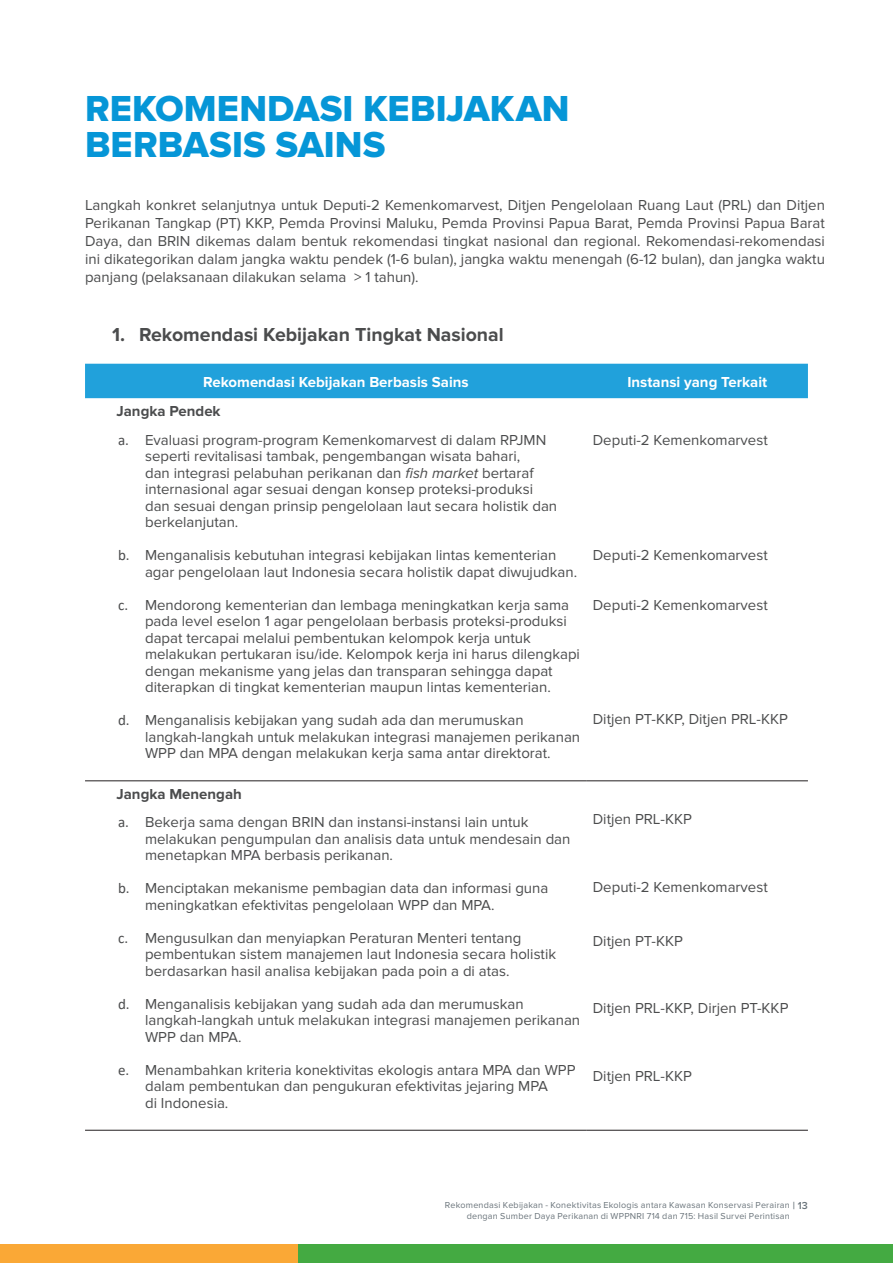
<style>
.page{position:relative;width:893px;height:1263px;background:#fff}
.page>*{position:absolute;margin:0;border:0;box-sizing:border-box;transform-origin:0 0}
.Content_Title{font:37.5px/36px "Proxima Nova Extrabld";color:#0696d7}
.t1{font:700 19.5px "Proxima Nova";color:#4b4c4d}
.List_Paragraph{font:15px/16.5px "Proxima Nova";color:#4b4c4d}
.t2{font:700 15px "Proxima Nova";color:#fff}
.t3{font:700 15px "Proxima Nova";color:#4b4c4d}
.t4{font:9px/10.8px "Proxima Nova";letter-spacing:.025em;color:#6a747b;text-align:center}
.s1{font-family:"Calibri"}
.s2{font-style:italic}
.s3{font-weight:600;font-size:10.5px}
</style>
<div class="page">
<div style="left:298px;top:1244px;width:595px;height:19px;background:#44aa42"></div>
<div style="left:0;top:1244px;width:298px;height:19px;background:#faa836"></div>
<div style="left:85px;top:364px;width:723px;height:34px;background:#21a1db"></div>
<svg style="left:85px;top:398px;width:723px;height:732px"></svg>
<hr style="left:85px;top:780px;width:502px;height:1px;background:#231f20">
<hr style="left:587px;top:780px;width:221px;height:1px;background:#231f20">
<hr style="left:85px;top:1130px;width:502px;height:1px;background:#231f20">
<hr style="left:587px;top:1130px;width:221px;height:1px;background:#231f20">
<p class="Content_Title" style="left:85px;top:92px;width:486px">REKOMENDASI KEBIJAKAN<br>BERBASIS SAINS</p>
<p class="List_Paragraph" style="left:85px;top:196px;width:741px;line-height:18px;text-align:justify">Langkah konkret selanjutnya untuk Deputi-2 Kemenkomarvest, Ditjen Pengelolaan Ruang Laut (PRL) dan Ditjen Perikanan Tangkap (PT) KKP, Pemda Provinsi Maluku, Pemda Provinsi Papua Barat, Pemda Provinsi Papua Barat Daya, dan BRIN dikemas dalam bentuk rekomendasi tingkat nasional dan regional. Rekomendasi-rekomendasi ini dikategorikan dalam jangka waktu pendek (1-6 bulan), jangka waktu menengah (6-12 bulan), dan jangka waktu panjang (pelaksanaan dilakukan selama &gt; 1 tahun).</p>
<p class="t1" style="left:112px;top:324px;width:393px">1. Rekomendasi Kebijakan Tingkat Nasional</p>
<p class="t2" style="left:203px;top:373px;width:267px">Rekomendasi Kebijakan Berbasis Sains</p>
<p class="t2" style="left:627px;top:373px;width:141px">Instansi yang Terkait</p>
<p class="t3" style="left:117px;top:403px;width:106px">Jangka Pendek</p>
<p class="List_Paragraph" style="left:145px;top:432px;width:414px;text-indent:-27px"><span class="s1">a.</span> Evaluasi program-program Kemenkomarvest di dalam RPJMN seperti revitalisasi tambak, pengembangan wisata bahari,<br>dan integrasi pelabuhan perikanan dan <span class="s2">fish market</span> bertaraf internasional agar sesuai dengan konsep proteksi-produksi dan sesuai dengan prinsip pengelolaan laut secara holistik dan berkelanjutan.</p>
<p class="List_Paragraph" style="left:145px;top:547px;width:434px;text-indent:-27px"><span class="s1">b.</span> Menganalisis kebutuhan integrasi kebijakan lintas kementerian agar pengelolaan laut Indonesia secara holistik dapat diwujudkan.</p>
<p class="List_Paragraph" style="left:145px;top:597px;width:436px;text-indent:-27px"><span class="s1">c.</span> Mendorong kementerian dan lembaga meningkatkan kerja sama pada level eselon 1 agar pengelolaan berbasis proteksi-produksi dapat tercapai melalui pembentukan kelompok kerja untuk melakukan pertukaran isu/ide. Kelompok kerja ini harus dilengkapi dengan mekanisme yang jelas dan transparan sehingga dapat diterapkan di tingkat kementerian maupun lintas kementerian.</p>
<p class="List_Paragraph" style="left:145px;top:712px;width:437px;text-indent:-27px"><span class="s1">d.</span> Menganalisis kebijakan yang sudah ada dan merumuskan langkah-langkah untuk melakukan integrasi manajemen perikanan<br>WPP dan MPA dengan melakukan kerja sama antar direktorat.</p>
<p class="List_Paragraph" style="left:593px;top:432px;width:176px">Deputi-2 Kemenkomarvest</p>
<p class="List_Paragraph" style="left:593px;top:547px;width:176px">Deputi-2 Kemenkomarvest</p>
<p class="List_Paragraph" style="left:593px;top:597px;width:176px">Deputi-2 Kemenkomarvest</p>
<p class="List_Paragraph" style="left:593px;top:711px;width:197px">Ditjen PT-KKP, Ditjen PRL-KKP</p>
<p class="t3" style="left:117px;top:785px;width:127px">Jangka Menengah</p>
<p class="List_Paragraph" style="left:145px;top:814px;width:427px;text-indent:-27px"><span class="s1">a.</span> Bekerja sama dengan BRIN dan instansi-instansi lain untuk melakukan pengumpulan dan analisis data untuk mendesain dan menetapkan MPA berbasis perikanan.</p>
<p class="List_Paragraph" style="left:145px;top:880px;width:405px;text-indent:-27px"><span class="s1">b.</span> Menciptakan mekanisme pembagian data dan informasi guna meningkatkan efektivitas pengelolaan WPP dan MPA.</p>
<p class="List_Paragraph" style="left:145px;top:930px;width:413px;text-indent:-27px"><span class="s1">c.</span> Mengusulkan dan menyiapkan Peraturan Menteri tentang pembentukan sistem manajemen laut Indonesia secara holistik berdasarkan hasil analisa kebijakan pada poin a di atas.</p>
<p class="List_Paragraph" style="left:145px;top:996px;width:437px;text-indent:-27px"><span class="s1">d.</span> Menganalisis kebijakan yang sudah ada dan merumuskan langkah-langkah untuk melakukan integrasi manajemen perikanan<br>WPP dan MPA.</p>
<p class="List_Paragraph" style="left:145px;top:1062px;width:432px;text-indent:-27px"><span class="s1">e.</span> Menambahkan kriteria konektivitas ekologis antara MPA dan WPP dalam pembentukan dan pengukuran efektivitas jejaring MPA<br>di Indonesia.</p>
<p class="List_Paragraph" style="left:593px;top:811px;width:101px">Ditjen PRL-KKP</p>
<p class="List_Paragraph" style="left:593px;top:879px;width:176px">Deputi-2 Kemenkomarvest</p>
<p class="List_Paragraph" style="left:593px;top:933px;width:92px">Ditjen PT-KKP</p>
<p class="List_Paragraph" style="left:593px;top:1000px;width:197px">Ditjen PRL-KKP, Dirjen PT-KKP</p>
<p class="List_Paragraph" style="left:593px;top:1068px;width:101px">Ditjen PRL-KKP</p>
<p class="t4" style="left:445px;top:1199px;width:364px">Rekomendasi Kebijakan - Konektivitas Ekologis antara Kawasan Konservasi Perairan <span class="s3">| 13 </span>dengan Sumber Daya Perikanan di WPPNRI 714 dan 715: Hasil Survei Perintisan</p>
</div>
